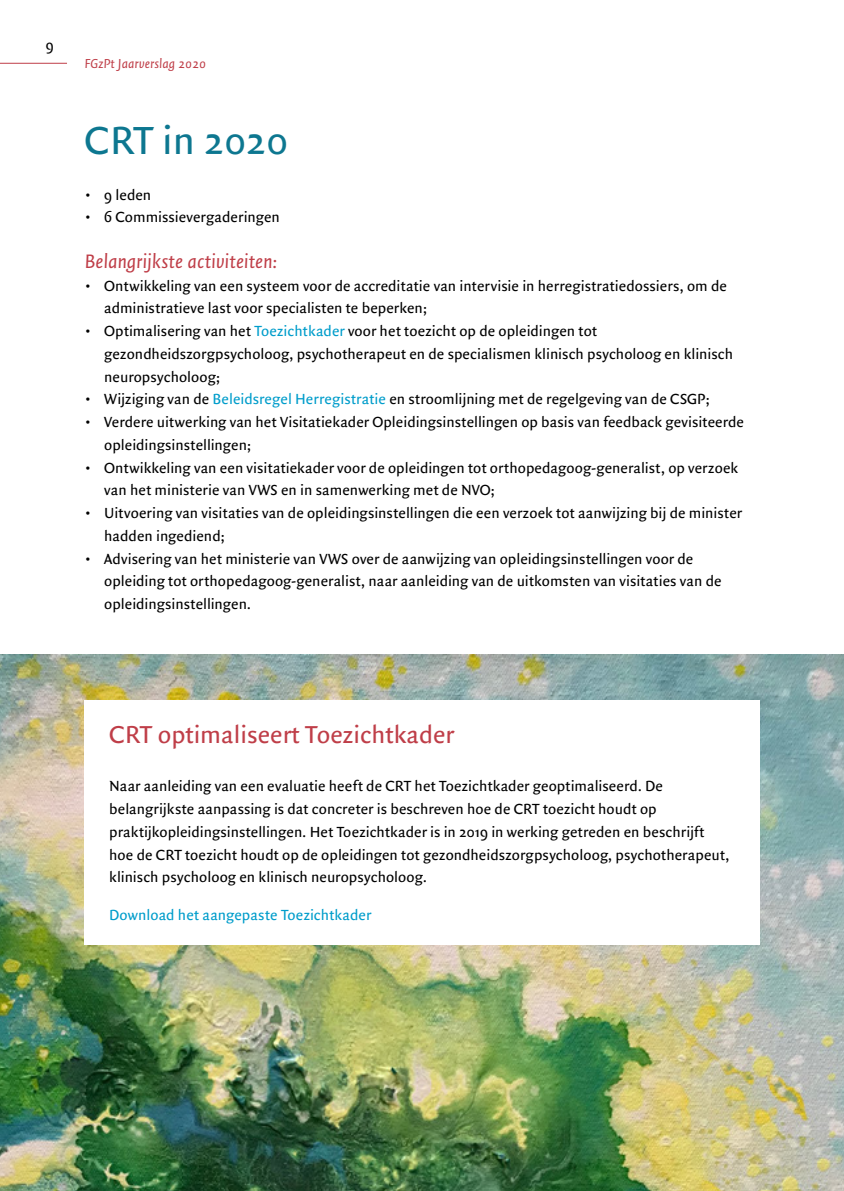
<style>
.page{position:relative;width:844px;height:1191px;background:#fff}
.page>*{position:absolute;margin:0;border:0;box-sizing:border-box;transform-origin:0 0}
.t1{font:42px "Quadraat Sans";color:#0d7790}
.t2{font:26.25px "Quadraat Sans";color:#bf3e48}
.t3{font:italic 21px "Quadraat Sans";letter-spacing:-.01em;color:#bf3e48}
.t4{font:15.75px/22.8px "Quadraat Sans";letter-spacing:.005em;color:#000}
.t5{font:15.75px "Quadraat Sans";letter-spacing:.005em;color:#009dcb}
.t6{font:italic 14px "Quadraat Sans";color:#bf3e48}
.s1{color:#009dcb}
</style>
<div class="page">
<img style="left:0;top:654px;width:843px;height:537px">
<div style="left:84px;top:700px;width:675px;height:244px;background:#fff"></div>
<hr style="left:0;top:63px;width:67px;height:1px;background:#bf3e48">
<p class="t4" style="left:46px;top:34px;width:9px">9</p>
<p class="t6" style="left:84px;top:56px;width:123px">FGzPt Jaarverslag 2020</p>
<h1 class="t1" style="left:84px;top:116px;width:205px">CRT in 2020</h1>
<p class="t4" style="left:84px;top:183px;width:68px">• 9 leden</p>
<p class="t4" style="left:84px;top:206px;width:197px">• 6 Commissievergaderingen</p>
<h3 class="t3" style="left:84px;top:250px;width:193px">Belangrijkste activiteiten:</h3>
<p class="t4" style="left:104px;top:274px;width:624px;text-indent:-20px">• Ontwikkeling van een systeem voor de accreditatie van intervisie in herregistratiedossiers, om de administratieve last voor specialisten te beperken;</p>
<p class="t4" style="left:104px;top:320px;width:630px;text-indent:-20px">• Optimalisering van het <span class="s1">Toezichtkader</span> voor het toezicht op de opleidingen tot gezondheidszorgpsycholoog, psychotherapeut en de specialismen klinisch psycholoog en klinisch neuropsycholoog;</p>
<p class="t4" style="left:84px;top:388px;width:626px">• Wijziging van de <span class="s1">Beleidsregel Herregistratie</span> en stroomlijning met de regelgeving van de CSGP;</p>
<p class="t4" style="left:104px;top:411px;width:641px;text-indent:-20px">• Verdere uitwerking van het Visitatiekader Opleidingsinstellingen op basis van feedback gevisiteerde opleidingsinstellingen;</p>
<p class="t4" style="left:104px;top:456px;width:635px;text-indent:-20px">• Ontwikkeling van een visitatiekader voor de opleidingen tot orthopedagoog-generalist, op verzoek van het ministerie van VWS en in samenwerking met de NVO;</p>
<p class="t4" style="left:104px;top:502px;width:639px;text-indent:-20px">• Uitvoering van visitaties van de opleidingsinstellingen die een verzoek tot aanwijzing bij de minister hadden ingediend;</p>
<p class="t4" style="left:104px;top:547px;width:619px;text-indent:-20px">• Advisering van het ministerie van VWS over de aanwijzing van opleidingsinstellingen voor de opleiding tot orthopedagoog-generalist, naar aanleiding van de uitkomsten van visitaties van de opleidingsinstellingen.</p>
<h2 class="t2" style="left:109px;top:720px;width:346px">CRT optimaliseert Toezichtkader</h2>
<p class="t4" style="left:109px;top:775px;width:621px">Naar aanleiding van een evaluatie heeft de CRT het Toezichtkader geoptimaliseerd. De belangrijkste aanpassing is dat concreter is beschreven hoe de CRT toezicht houdt op praktijkopleidingsinstellingen. Het Toezichtkader is in 2019 in werking getreden en beschrijft hoe de CRT toezicht houdt op de opleidingen tot gezondheidszorgpsycholoog, psychotherapeut, klinisch psycholoog en klinisch neuropsycholoog.</p>
<p class="t5" style="left:109px;top:906px;width:263px">Download het aangepaste Toezichtkader</p>
</div>
